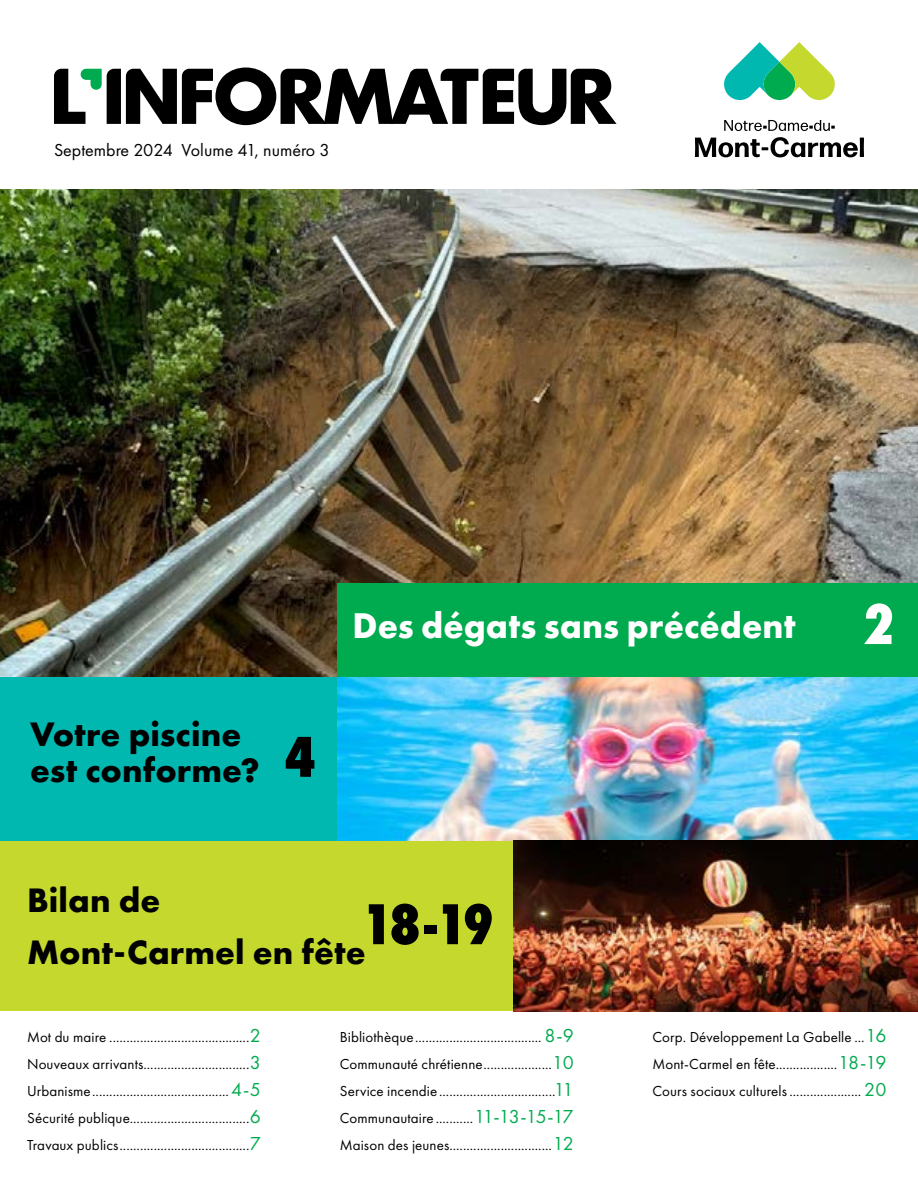
<style>
.page{position:relative;width:918px;height:1188px;background:#fff}
.page>*{position:absolute;margin:0;border:0;box-sizing:border-box;transform-origin:0 0}
.t1{font:800 59.85px "Futura PT Cond";color:#000}
.t2{font:800 59.85px "Futura PT Cond";color:#fff}
.t3{font:700 37.05px "Futura PT";color:#fff}
.t4{font:700 35.25px/36px "Futura PT";letter-spacing:.005em;color:#000}
.t5{font:18px "Futura PT";color:#000}
.t6{font:15px/27px "Futura PT";letter-spacing:.005em;color:#000;text-align:justify}
.s1{font-size:19.5px;color:#00ab4f}
</style>
<div class="page">
<img style="left:0;top:189px;width:918px;height:488px">
<svg style="left:724px;top:120px;width:111px;height:11px"></svg>
<svg style="left:695px;top:137px;width:163px;height:20px"></svg>
<svg style="left:860px;top:138px;width:4px;height:19px"></svg>
<svg style="left:724px;top:42px;width:111px;height:58px"></svg>
<svg style="left:54px;top:68px;width:563px;height:57px"></svg>
<div style="left:0;top:840px;width:513px;height:171px;background:#c4d82e"></div>
<div style="left:338px;top:583px;width:580px;height:94px;background:#00ab4f"></div>
<div style="left:0;top:677px;width:341px;height:163px;background:#00b8b0"></div>
<img style="left:338px;top:677px;width:580px;height:163px">
<img style="left:513px;top:840px;width:405px;height:171px">
<p class="t5" style="left:54px;top:139px;width:277px">Septembre 2024 Volume 41, numéro 3</p>
<h3 class="t4" style="left:30px;top:715px;width:287px">Votre piscine<br>est conforme? <sup>4</sup></h3>
<h2 class="t3" style="left:353px;top:601px;width:445px">Des dégats sans précédent</h2>
<h3 class="t4" style="left:27px;top:874px;width:340px;line-height:51.2px">Bilan de<br>Mont-Carmel en fête</h3>
<h1 class="t1" style="left:361px;top:889px;width:135px">18-19</h1>
<h1 class="t2" style="left:862px;top:589px;width:33px">2</h1>
<p class="t6" style="left:27px;top:1023px;width:236px">Mot du maire .........................................<span class="s1">2<br></span>Nouveaux arrivants...............................<span class="s1">3<br></span>Urbanisme........................................<span class="s1">4-5<br></span>Sécurité publique...................................<span class="s1">6<br></span>Travaux publics......................................<span class="s1">7</span></p>
<p class="t6" style="left:340px;top:1023px;width:236px">Bibliothèque..................................... <span class="s1">8-9<br></span>Communauté chrétienne....................<span class="s1">10<br></span>Service incendie ..................................<span class="s1">11<br></span>Communautaire ...........<span class="s1">11-13-15-17<br></span>Maison des jeunes..............................<span class="s1">12</span></p>
<p class="t6" style="left:652px;top:1023px;width:236px">Corp. Développement La Gabelle ...<span class="s1">16<br></span>Mont-Carmel en fête..................<span class="s1">18-19<br></span>Cours sociaux culturels ..................... <span class="s1">20</span></p>
</div>
